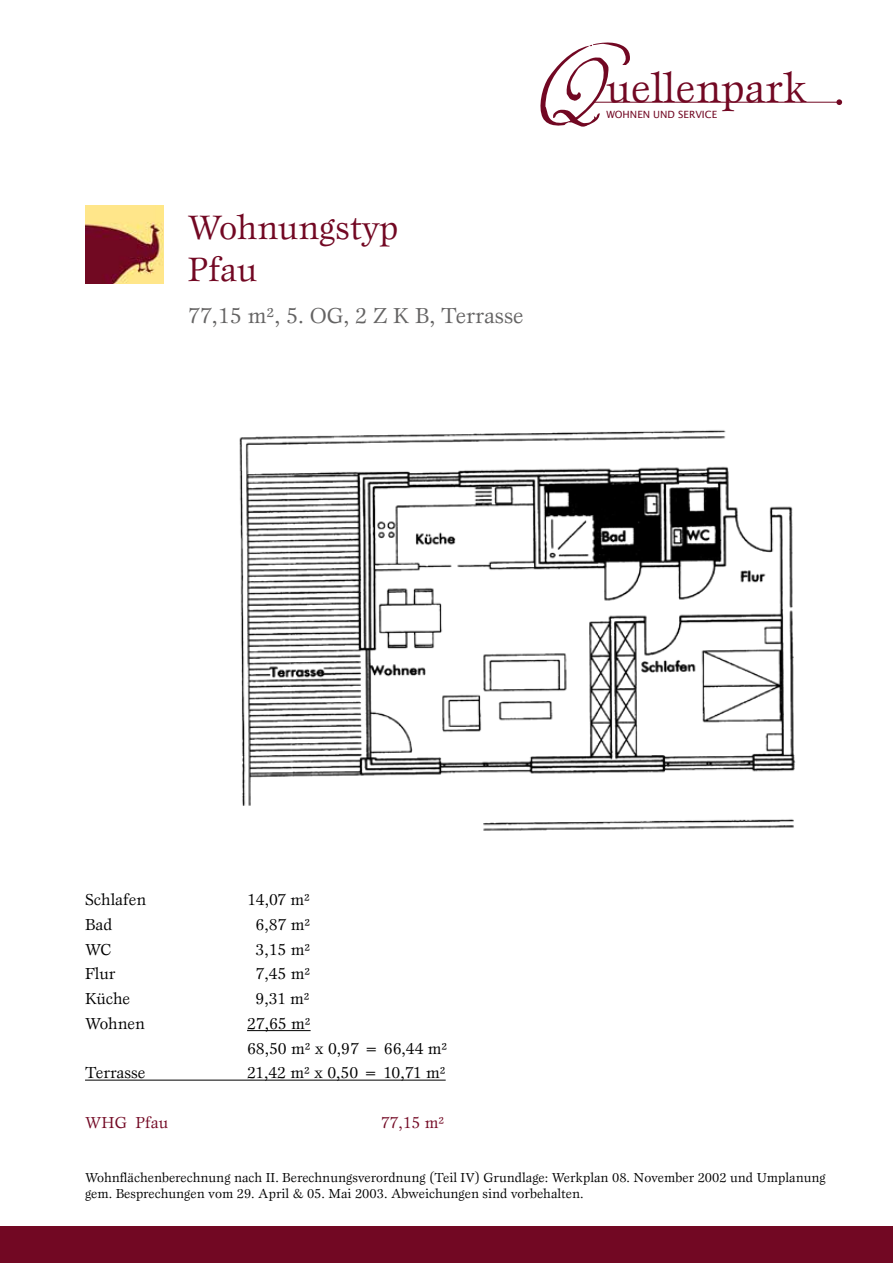
<style>
.page{position:relative;width:893px;height:1263px;background:#fff}
.page>*{position:absolute;margin:0;border:0;box-sizing:border-box;transform-origin:0 0}
.t1{font:42.6px "Esprit Std";letter-spacing:.01em;color:#720823}
.t2{font:35.1px/42.2px "Esprit Std";color:#720823}
.t3{font:22.5px "Esprit Std";color:#646363}
.t4{font:16.5px/24.8px "Esprit Std";color:#000}
.t5{font:16.5px "Esprit Std";color:#720823}
.t6{font:13.5px/16.2px "Esprit Std";color:#000}
.t7{font:10.05px "Lucida Sans";color:#720823}
</style>
<div class="page">
<svg style="left:540px;top:42px;width:90px;height:85px"></svg>
<hr style="left:593px;top:102px;width:245px;height:1px;background:#720823">
<svg style="left:836px;top:99px;width:6px;height:6px"></svg>
<div style="left:0;top:1227px;width:893px;height:36px;background:#720823"></div>
<img style="left:239px;top:430px;width:557px;height:401px">
<hr style="left:247px;top:1030px;width:64px;height:1px;background:#000">
<hr style="left:85px;top:1080px;width:361px;height:1px;background:#000">
<img style="left:85px;top:206px;width:78px;height:78px">
<h2 class="t2" style="left:188px;top:206px;width:212px">Wohnungstyp<br>Pfau</h2>
<h3 class="t3" style="left:188px;top:302px;width:337px">77,15 m², 5. OG, 2 Z K B, Terrasse</h3>
<h1 class="t1" style="left:606px;top:62px;width:202px">uellenpark</h1>
<p class="t7" style="left:606px;top:108px;width:112px">WOHNEN UND SERVICE</p>
<p class="t4" style="left:85px;top:887px;width:63px">Schlafen</p>
<p class="t4" style="left:247px;top:887px;width:64px">14,07 m²</p>
<p class="t4" style="left:85px;top:912px;width:29px">Bad</p>
<p class="t4" style="left:256px;top:912px;width:56px">6,87 m²</p>
<p class="t4" style="left:85px;top:936px;width:28px">WC</p>
<p class="t4" style="left:256px;top:936px;width:56px">3,15 m²</p>
<p class="t4" style="left:85px;top:961px;width:32px">Flur</p>
<p class="t4" style="left:256px;top:961px;width:56px">7,45 m²</p>
<p class="t4" style="left:85px;top:986px;width:47px">Küche</p>
<p class="t4" style="left:256px;top:986px;width:56px">9,31 m²</p>
<p class="t4" style="left:85px;top:1011px;width:61px">Wohnen</p>
<p class="t4" style="left:247px;top:1011px;width:202px">27,65 m²<br>68,50 m² x 0,97 = 66,44 m²</p>
<p class="t4" style="left:85px;top:1060px;width:62px">Terrasse</p>
<p class="t4" style="left:247px;top:1060px;width:200px">21,42 m² x 0,50 = 10,71 m²</p>
<p class="t5" style="left:85px;top:1112px;width:85px">WHG Pfau</p>
<p class="t5" style="left:381px;top:1112px;width:65px">77,15 m²</p>
<p class="t6" style="left:85px;top:1169px;width:742px">Wohnflächenberechnung nach II. Berechnungsverordnung (Teil IV) Grundlage: Werkplan 08. November 2002 und Umplanung gem. Besprechungen vom 29. April &amp; 05. Mai 2003. Abweichungen sind vorbehalten.</p>
</div>
